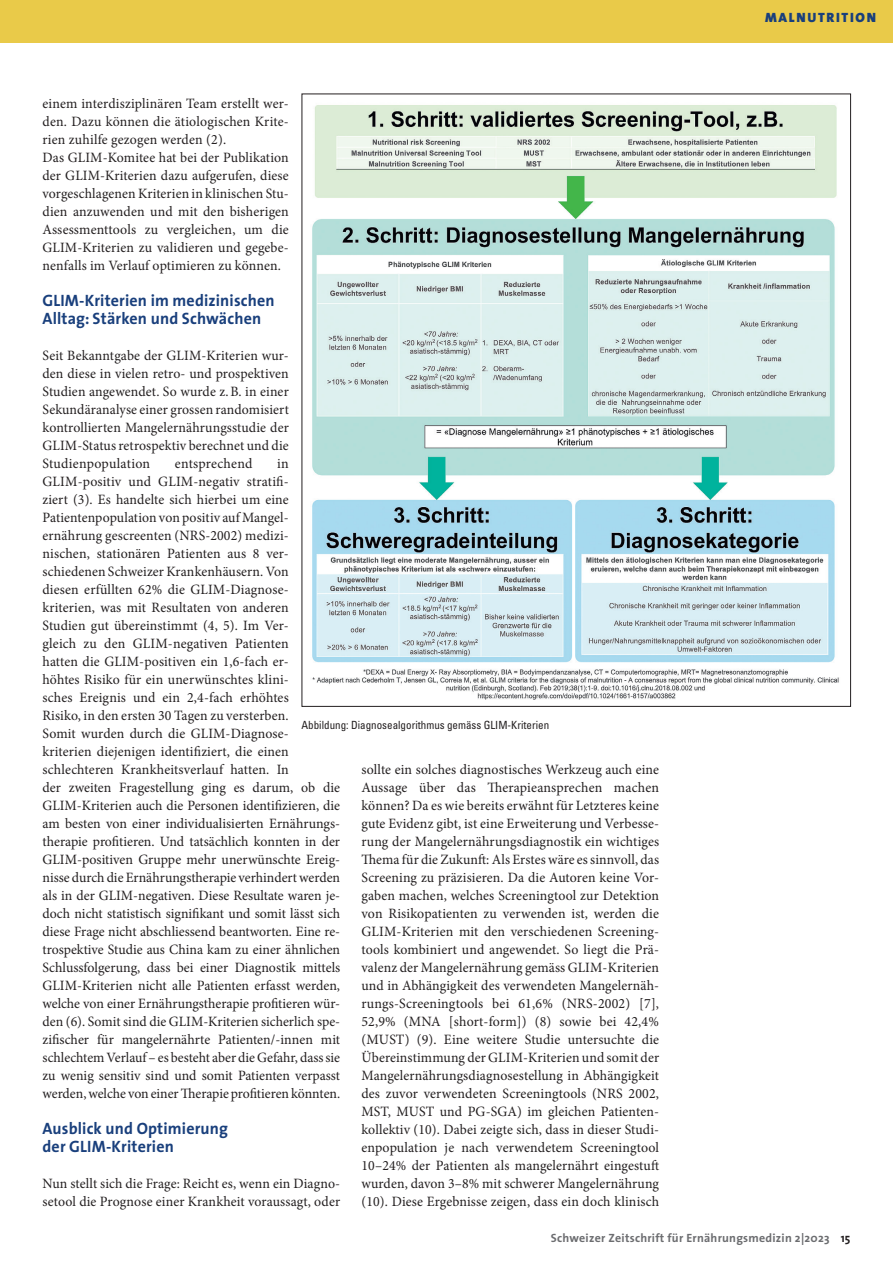
<style>
.page{position:relative;width:893px;height:1263px;background:#fff}
.page>*{position:absolute;margin:0;border:0;box-sizing:border-box;transform-origin:0 0}
.t1{font:700 16.5px/18px "The Sans";letter-spacing:.01em;color:#193f7c}
.t2{font:14.25px/18px "Minion Pro";letter-spacing:.005em;color:#231f20}
.t3{font:900 13.5px "The Sans";letter-spacing:.125em;color:#193f7c}
.t4{font:700 12px "The Sans";letter-spacing:.02em;color:#6c6d70}
.t5{font:condensed 11.25px "Univers";color:#231f20}
.s1{color:#231f20}
</style>
<div class="page">
<div style="left:0;top:0;width:893px;height:43px;background:#e9ca49"></div>
<img style="left:312px;top:105px;width:527px;height:594px">
<p class="t2" style="left:43px;top:95px;width:248px">einem interdisziplinären Team erstellt wer&shy;den. Dazu können die ätiologischen Krite&shy;rien zuhilfe gezogen werden (2).<br>Das GLIM-Komitee hat bei der Publikation der GLIM-Kriterien dazu aufgerufen, diese vorgeschlagenen Kriterien in klinischen Stu&shy;dien anzuwenden und mit den bisherigen Assessmenttools zu vergleichen, um die GLIM-Kriterien zu validieren und gegebe&shy;nenfalls im Verlauf optimieren zu können.</p>
<p class="t1" style="left:43px;top:291px;width:234px">GLIM-Kriterien im medizinischen<br>Alltag: Stärken und Schwächen</p>
<p class="t2" style="left:43px;top:347px;width:248px;text-align:justify">Seit Bekanntgabe der GLIM-Kriterien wur&shy;den diese in vielen retro- und prospektiven Studien angewendet. So wurde z.B. in einer Sekundäranalyse einer grossen randomisiert kontrollierten Mangelernährungsstudie der GLIM-Status retrospektiv berechnet und die Studienpopulation</p>
<p class="t2" style="left:175px;top:455px;width:79px">entsprechend</p>
<p class="t2" style="left:43px;top:455px;width:299px;text-indent:235px">in GLIM-positiv und GLIM-negativ stratifi-<br>ziert (3). Es handelte sich hierbei um eine Patientenpopulation von positiv auf Mangel&shy;ernährung gescreenten (NRS-2002) medizi-<br>nischen, stationären Patienten aus 8 ver&shy;schiedenen Schweizer Krankenhäusern. Von<br>diesen erfüllten 62% die GLIM-Diagnose&shy;kriterien, was mit Resultaten von anderen<br>Studien gut übereinstimmt (4, 5). Im Ver-<br>gleich zu den GLIM-negativen Patienten<br>hatten die GLIM-positiven ein 1,6-fach er-<br>höhtes Risiko für ein unerwünschtes klini-<br>sches Ereignis und ein 2,4-fach erhöhtes<br>Risiko, in den ersten 30 Tagen zu versterben.<br>Somit wurden durch die GLIM-Diagnose&shy;kriterien diejenigen identifiziert, die einen schlechteren Krankheitsverlauf hatten. In<br>der zweiten Fragestellung ging es darum, ob die GLIM-Kriterien auch die Personen identifizieren, die am besten von einer individualisierten Ernährungs&shy;therapie profitieren. Und tatsächlich konnten in der GLIM-positiven Gruppe mehr unerwünschte Ereig&shy;nisse durch die Ernährungstherapie verhindert werden als in der GLIM-negativen. Diese Resultate waren je&shy;doch nicht statistisch signifikant und somit lässt sich diese Frage nicht abschliessend beantworten. Eine re&shy;trospektive Studie aus China kam zu einer ähnlichen Schlussfolgerung, dass bei einer Diagnostik mittels GLIM-Kriterien nicht alle Patienten erfasst werden, welche von einer Ernährungstherapie profitieren wür&shy;den (6). Somit sind die GLIM-Kriterien sicherlich spe&shy;zifischer für mangelernährte Patienten/-innen mit schlechtem Verlauf – es besteht aber die Gefahr, dass sie zu wenig sensitiv sind und somit Patienten verpasst werden, welche von einer Therapie profitieren könnten.</p>
<p class="t1" style="left:43px;top:1119px;width:187px">Ausblick und Optimierung der GLIM-Kriterien</p>
<p class="t2" style="left:43px;top:1175px;width:299px">Nun stellt sich die Frage: Reicht es, wenn ein Diagno&shy;setool die Prognose einer Krankheit voraussagt, oder</p>
<p class="t5" style="left:302px;top:717px;width:249px">Abbildung: Diagnosealgorithmus gemäss GLIM-Kriterien</p>
<p class="t2" style="left:361px;top:761px;width:299px;text-align:justify">sollte ein solches diagnostisches Werkzeug auch eine Aussage über das Therapieansprechen machen können? Da es wie bereits erwähnt für Letzteres keine gute Evidenz gibt, ist eine Erweiterung und Verbesse&shy;rung der Mangelernährungsdiagnostik ein wichtiges Thema für die Zukunft: Als Erstes wäre es sinnvoll, das Screening zu präzisieren. Da die Autoren keine Vor&shy;gaben machen, welches Screeningtool zur Detektion von Risikopatienten zu verwenden ist, werden die GLIM-Kriterien mit den verschiedenen Screening&shy;tools kombiniert und angewendet. So liegt die Prä&shy;valenz der Mangelernährung gemäss GLIM-Kriterien und in Abhängigkeit des verwendeten Mangelernäh&shy;rungs-Screeningtools bei 61,6% (NRS-2002) [7], 52,9% (MNA [short-form]) (8) sowie bei 42,4% (MUST) (9). Eine weitere Studie untersuchte die Übereinstimmung der GLIM-Kriterien und somit der Mangelernährungsdiagnosestellung in Abhängigkeit des zuvor verwendeten Screeningtools (NRS 2002, MST, MUST und PG-SGA) im gleichen Patienten&shy;kollektiv (10). Dabei zeigte sich, dass in dieser Studi&shy;enpopulation je nach verwendetem Screeningtool 10–24% der Patienten als mangelernährt eingestuft wurden, davon 3–8% mit schwerer Mangelernährung (10). Diese Ergebnisse zeigen, dass ein doch klinisch</p>
<p class="t3" style="left:765px;top:6px;width:112px">MALNUTRITION</p>
<p class="t4" style="left:551px;top:1228px;width:301px">Schweizer Zeitschrift für Ernährungsmedizin 2|2023 <span class="s1">15</span></p>
</div>
